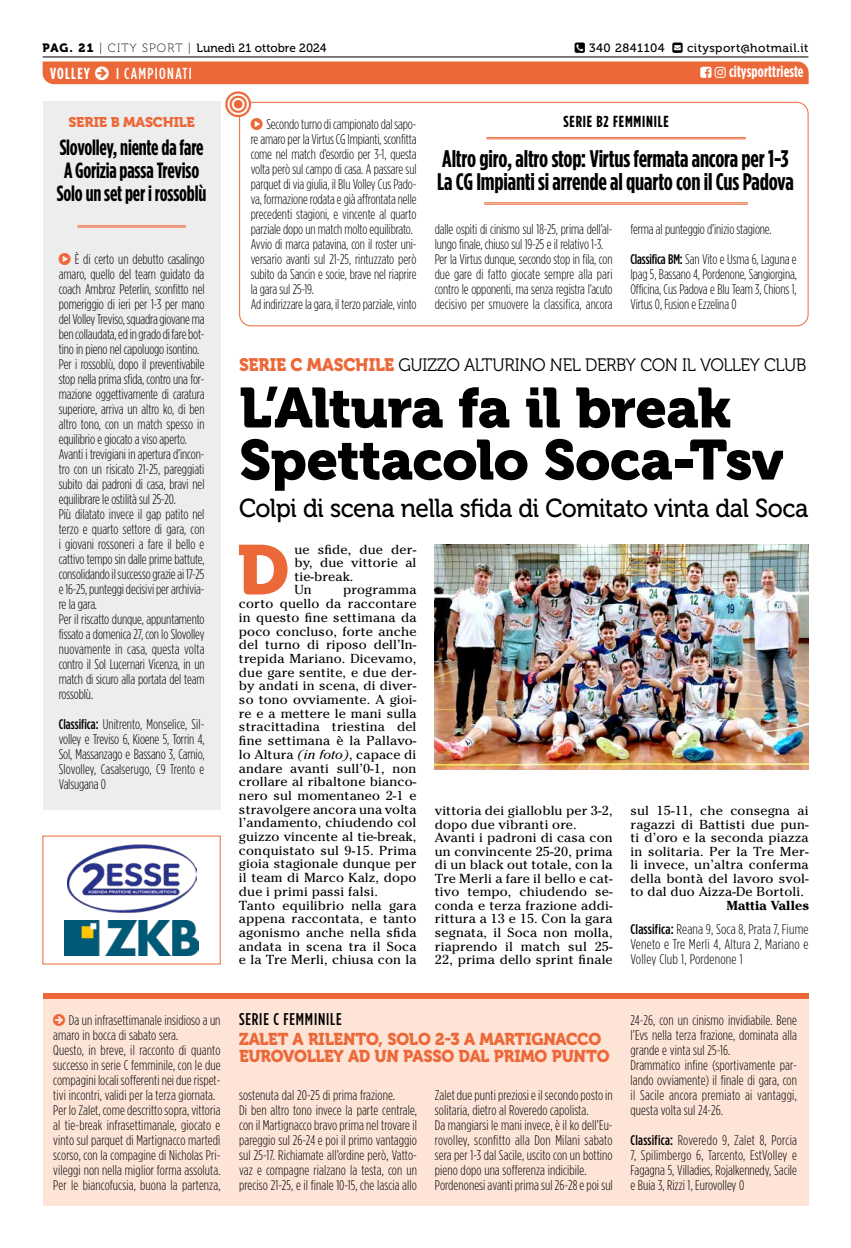
<style>
.page{position:relative;width:851px;height:1248px;background:#fff}
.page>*{position:absolute;margin:0;border:0;box-sizing:border-box;transform-origin:0 0}
.t1{font:69.6px "Museo 900";color:#ec6839;scale:1.05 1}
.t2{font:56px/52px "Museo 900";letter-spacing:-.015em;color:#000}
.t3{font:26px "Museo 500";letter-spacing:-.02em;color:#000;scale:.94 1}
.t4{font:700 24px/23px "Gotham Condensed";letter-spacing:-.01em;color:#000}
.t5{font:700 22px/23px "Gotham Condensed";letter-spacing:-.01em;color:#000;text-align:center;scale:.95 1}
.t6{font:18px "Museo 300";letter-spacing:-.025em;color:#000;scale:.95 1}
.t7{font:17px/17px "Museo 900";letter-spacing:-.015em;color:#ec6839;scale:.95 1}
.t8{font:500 17px "Gotham Condensed";letter-spacing:.05em;color:#000}
.t9{font:700 16px "Gotham Condensed";letter-spacing:.01em;color:#fff}
.t10{font:700 16px "Gotham Condensed";letter-spacing:.05em;color:#000}
.t11{font:500 16px "Gotham Condensed";letter-spacing:.08em;color:#fff}
.t12{font:300 14px/15px "Gotham Condensed";letter-spacing:-.005em;color:#000}
.t13{font:300 14px/15px "Gotham Condensed";letter-spacing:-.005em;color:#000;text-align:justify;scale:1.05 1}
.t14{font:14px "Museo 900";letter-spacing:-.005em;color:#ec6839}
.t15{font:13px/13.7px "Cheltenham Std";letter-spacing:.01em;color:#000;scale:1.05 1}
.t16{font:700 13px "Cheltenham Std";letter-spacing:.01em;color:#000;scale:1.04 1}
.t17{font:12px "Museo 500";letter-spacing:.01em;color:#000}
.t18{font:12px "Museo 500";letter-spacing:.04em;color:#000}
.s1{font-family:"Museo 900"}
.s2{font-family:"Museo 100"}
.s3{font-weight:500}
.s4{font-family:"Museo 900";color:#ec6839}
.s5{font-style:italic}
</style>
<div class="page">
<hr style="left:43px;top:57px;width:765px;height:1px;background:#000">
<img style="left:435px;top:544px;width:373px;height:225px">
<div style="left:43px;top:102px;width:177px;height:708px;background:#ededed"></div>
<hr style="left:77px;top:225px;width:109px;height:1px;background:#ec6839">
<hr style="left:77px;top:227px;width:109px;height:1px;background:#ec6839">
<div style="left:239px;top:102px;width:569px;height:224px;border:1px solid #ec6839;border-radius:12px"></div>
<hr style="left:484px;top:202px;width:264px;height:1px;background:#ec6839">
<hr style="left:484px;top:204px;width:264px;height:1px;background:#ec6839">
<hr style="left:486px;top:137px;width:259px;height:1px;background:#ec6839">
<hr style="left:486px;top:139px;width:259px;height:1px;background:#ec6839">
<div style="left:43px;top:992px;width:765px;height:213px;background:#fde4d7"></div>
<div style="left:43px;top:992px;width:765px;height:6px;background:#ec6839"></div>
<img style="left:67px;top:844px;width:129px;height:68px">
<img style="left:65px;top:920px;width:133px;height:35px">
<div style="left:43px;top:61px;width:765px;height:23px;background:#ec6839"></div>
<svg style="left:239px;top:101px;width:23px;height:29px"></svg>
<p class="t17" style="left:43px;top:42px;width:285px"><span class="s1">PAG. 21</span> <span class="s2">| CITY SPORT |</span> Lunedì 21 ottobre 2024</p>
<p class="t18" style="left:589px;top:41px;width:77px">340 2841104</p>
<p class="t18" style="left:687px;top:41px;width:123px">citysport@hotmail.it</p>
<p class="t9" style="left:50px;top:64px;width:41px">VOLLEY</p>
<p class="t11" style="left:116px;top:64px;width:77px">I CAMPIONATI</p>
<p class="t9" style="left:729px;top:63px;width:76px">citysporttrieste</p>
<p class="t14" style="left:68px;top:114px;width:128px">SERIE B MASCHILE</p>
<p class="t10" style="left:563px;top:113px;width:106px">SERIE B2 FEMMINILE</p>
<h3 class="t4" style="left:437px;top:146px;width:358px">Altro giro, altro stop: Virtus fermata ancora per 1-3<br>La CG Impianti si arrende al quarto con il Cus Padova</h3>
<p class="t12" style="left:251px;top:116px;width:167px;text-indent:16px">Secondo turno di campionato dal sapo&shy;re amaro per la Virtus CG Impianti, sconfitta come nel match d’esordio per 3-1, questa volta però sul campo di casa. A passare sul parquet di via giulia, il Blu Volley Cus Pado&shy;va, formazione rodata e già affrontata nelle precedenti stagioni, e vincente al quarto parziale dopo un match molto equilibrato.<br>Avvio di marca patavina, con il roster uni&shy;versario avanti sul 21-25, rintuzzato però subito da Sancin e socie, brave nel riaprire la gara sul 25-19.<br>Ad indirizzare la gara, il terzo parziale, vinto</p>
<h3 class="t5" style="left:57px;top:135px;width:159px">Slovolley, niente da fare<br>A Gorizia passa Treviso<br>Solo un set per i rossoblù</h3>
<p class="t12" style="left:630px;top:214px;width:168px;line-height:30px">ferma al punteggio d’inizio stagione.<br><span class="s3">Classifica BM:</span> San Vito e Usma 6, Laguna e</p>
<p class="t12" style="left:630px;top:266px;width:168px;text-align:justify">Ipag 5, Bassano 4, Pordenone, Sangiorgina, Officina, Cus Padova e Blu Team 3, Chions 1, Virtus 0, Fusion e Ezzelina 0</p>
<p class="t12" style="left:434px;top:221px;width:179px">dalle ospiti di cinismo sul 18-25, prima dell’al&shy;lungo finale, chiuso sul 19-25 e il relativo 1-3.<br>Per la Virtus dunque, secondo stop in fila, con due gare di fatto giocate sempre alla pari contro le opponenti, ma senza registra l’acuto decisivo per smuovere la classifica, ancora</p>
<p class="t12" style="left:59px;top:251px;width:147px;text-indent:16px">È di certo un debutto casalingo amaro, quello del team guidato da coach Ambroz Peterlin, sconfitto nel pomeriggio di ieri per 1-3 per mano del Volley Treviso, squadra giovane ma ben collaudata, ed in grado di fare bot&shy;tino in pieno nel capoluogo isontino.<br>Per i rossoblù, dopo il preventivabile stop nella prima sfida, contro una for&shy;mazione oggettivamente di caratura superiore, arriva un altro ko, di ben altro tono, con un match spesso in equilibrio e giocato a viso aperto.<br>Avanti i trevigiani in apertura d’incon&shy;tro con un risicato 21-25, pareggiati subito dai padroni di casa, bravi nel equilibrare le ostilità sul 25-20.<br>Più dilatato invece il gap patito nel terzo e quarto settore di gara, con i giovani rossoneri a fare il bello e cattivo tempo sin dalle prime battute, consolidando il successo grazie ai 17-25 e 16-25, punteggi decisivi per archivia&shy;re la gara.<br>Per il riscatto dunque, appuntamento fissato a domenica 27, con lo Slovolley nuovamente in casa, questa volta contro il Sol Lucernari Vicenza, in un match di sicuro alla portata del team rossoblù.</p>
<p class="t12" style="left:59px;top:716px;width:147px;text-align:justify"><span class="s3">Classifica:</span> Unitrento, Monselice, Sil&shy;volley e Treviso 6, Kioene 5, Torrin 4, Sol, Massanzago e Bassano 3, Carnio, Slovolley, Casalserugo, C9 Trento e Valsugana 0</p>
<p class="t6" style="left:239px;top:355px;width:598px"><span class="s4">SERIE C MASCHILE</span> GUIZZO ALTURINO NEL DERBY CON IL VOLLEY CLUB</p>
<h2 class="t2" style="left:239px;top:382px;width:546px">L’Altura fa il break<br>Spettacolo Soca-Tsv</h2>
<h3 class="t3" style="left:239px;top:494px;width:607px">Colpi di scena nella sfida di Comitato vinta dal Soca</h3>
<h1 class="t1" style="left:237px;top:530px;width:51px">D</h1>
<p class="t15" style="left:294px;top:542px;width:118px">ue sfide, due der&shy;by, due vittorie al tie-break.<br>Un</p>
<p class="t15" style="left:239px;top:583px;width:170px;text-indent:104px">programma corto quello da raccontare in questo fine settimana da poco concluso, forte anche del turno di riposo dell’In&shy;trepida Mariano. Dicevamo, due gare sentite, e due der&shy;by andati in scena, di diver&shy;so tono ovviamente. A gioi&shy;re e a mettere le mani sulla stracittadina triestina del fine settimana è la Pallavo&shy;lo Altura <span class="s5">(in foto)</span>, capace di andare avanti sull’0-1, non crollare al ribaltone bianco&shy;nero sul momentaneo 2-1 e stravolgere ancora una volta l’andamento, chiudendo col guizzo vincente al tie-break, conquistato sul 9-15. Prima gioia stagionale dunque per il team di Marco Kalz, dopo due i primi passi falsi.<br>Tanto equilibrio nella gara appena raccontata, e tanto agonismo anche nella sfida andata in scena tra il Soca e la Tre Merli, chiusa con la</p>
<p class="t15" style="left:435px;top:804px;width:171px">vittoria dei gialloblu per 3-2, dopo due vibranti ore.<br>Avanti i padroni di casa con un convincente 25-20, prima di un black out totale, con la<br>Tre Merli a fare il bello e cat&shy;tivo tempo, chiudendo se&shy;conda e terza frazione addi&shy;rittura a 13 e 15. Con la gara segnata, il Soca non molla, riaprendo il match sul 25-<br>22, prima dello sprint finale</p>
<p class="t15" style="left:630px;top:804px;width:171px;text-align:justify">sul 15-11, che consegna ai ragazzi di Battisti due pun&shy;ti d’oro e la seconda piazza in solitaria. Per la Tre Mer&shy;li invece, un’altra conferma della bontà del lavoro svol&shy;to dal duo Aizza-De Bortoli.</p>
<p class="t16" style="left:726px;top:897px;width:81px">Mattia Valles</p>
<p class="t13" style="left:630px;top:921px;width:171px"><span class="s3">Classifica:</span> Reana 9, Soca 8, Prata 7, Fiume Veneto e Tre Merli 4, Altura 2, Mariano e Volley Club 1, Pordenone 1</p>
<p class="t8" style="left:239px;top:1009px;width:104px">SERIE C FEMMINILE</p>
<p class="t7" style="left:239px;top:1030px;width:391px">ZALET A RILENTO, SOLO 2-3 A MARTIGNACCO<br>EUROVOLLEY AD UN PASSO DAL PRIMO PUNTO</p>
<p class="t12" style="left:53px;top:1012px;width:169px;text-indent:16px">Da un infrasettimanale insidioso a un amaro in bocca di sabato sera.<br>Questo, in breve, il racconto di quanto successo in serie C femminile, con le due compagini locali sofferenti nei due rispet&shy;tivi incontri, validi per la terza giornata.<br>Per lo Zalet, come descritto sopra, vittoria al tie-break infrasettimanale, giocato e vinto sul parquet di Martignacco martedì scorso, con la compagine di Nicholas Pri&shy;vileggi non nella miglior forma assoluta.<br>Per le biancofucsia, buona la partenza,</p>
<p class="t12" style="left:630px;top:1012px;width:168px">24-26, con un cinismo invidiabile. Bene l’Evs nella terza frazione, dominata alla grande e vinta sul 25-16.<br>Drammatico infine (sportivamente par&shy;lando ovviamente) il finale di gara, con il Sacile ancora premiato ai vantaggi, questa volta sul 24-26.</p>
<p class="t12" style="left:239px;top:1087px;width:179px">sostenuta dal 20-25 di prima frazione.<br>Di ben altro tono invece la parte centrale, con il Martignacco bravo prima nel trovare il pareggio sul 26-24 e poi il primo vantaggio sul 25-17. Richiamate all’ordine però, Vatto&shy;vaz e compagne rialzano la testa, con un preciso 21-25, e il finale 10-15, che lascia allo</p>
<p class="t12" style="left:435px;top:1087px;width:179px">Zalet due punti preziosi e il secondo posto in solitaria, dietro al Roveredo capolista.<br>Da mangiarsi le mani invece, è il ko dell’Eu&shy;rovolley, sconfitto alla Don Milani sabato sera per 1-3 dal Sacile, uscito con un bottino pieno dopo una sofferenza indicibile.<br>Pordenonesi avanti prima sul 26-28 e poi sul</p>
<p class="t12" style="left:630px;top:1132px;width:168px;text-align:justify"><span class="s3">Classifica:</span> Roveredo 9, Zalet 8, Porcia 7, Spilimbergo 6, Tarcento, EstVolley e Fagagna 5, Villadies, Rojalkennedy, Sacile e Buia 3, Rizzi 1, Eurovolley 0</p>
</div>
